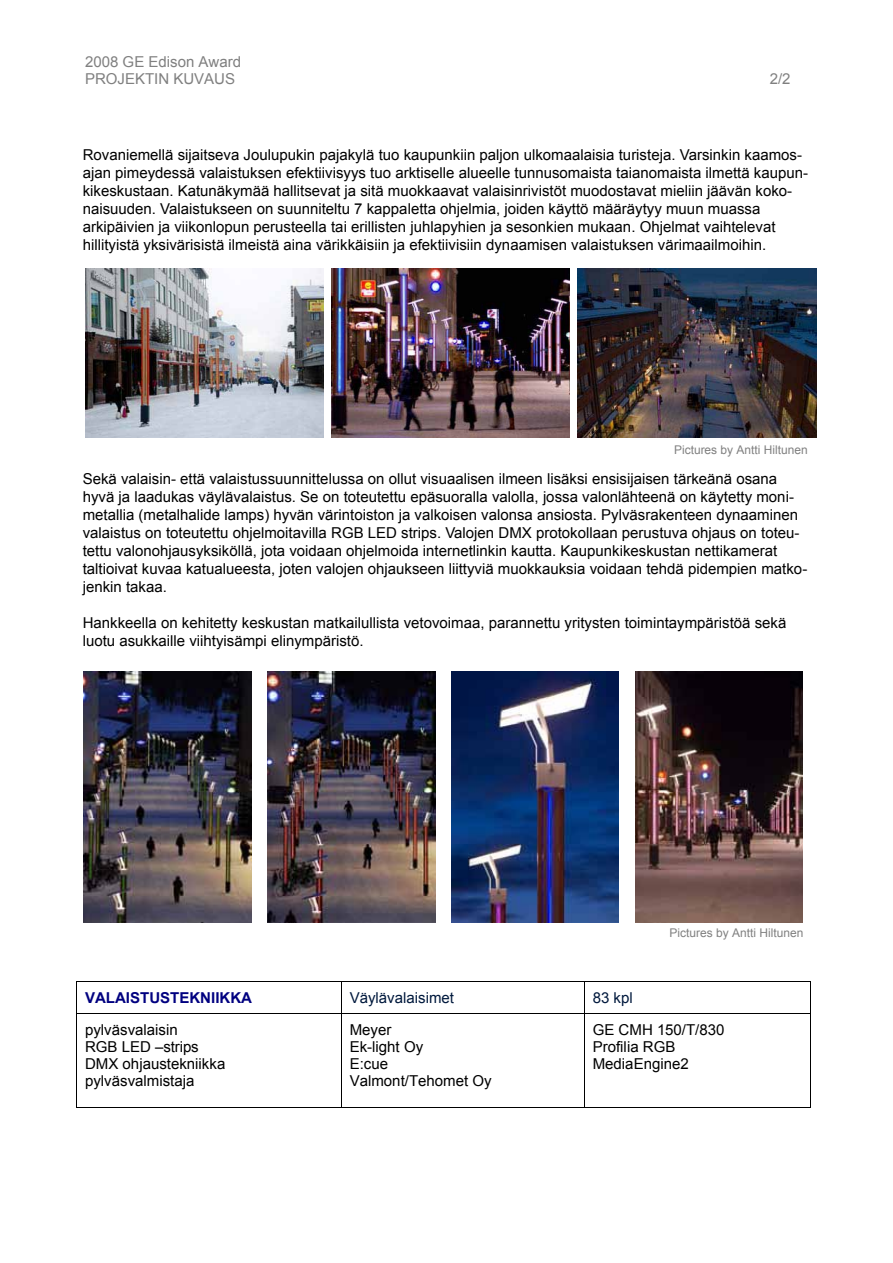
<style>
.page{position:relative;width:893px;height:1263px;background:#fff}
.page>*{position:absolute;margin:0;border:0;box-sizing:border-box;transform-origin:0 0}
.t1{font:15px/18px "Arial";color:#000}
.t2{font:15px/17.2px "Arial";color:#808080}
.t3{font:15px "Arial";color:#01193d}
.t4{font:700 15px "Arial";color:#000080}
.t5{font:12px "Arial";color:#808080}
</style>
<div class="page">
<img style="left:85px;top:268px;width:238px;height:170px">
<img style="left:331px;top:268px;width:239px;height:170px">
<img style="left:578px;top:268px;width:238px;height:170px">
<img style="left:84px;top:671px;width:167px;height:252px">
<img style="left:267px;top:671px;width:168px;height:252px">
<img style="left:451px;top:671px;width:168px;height:252px">
<img style="left:635px;top:671px;width:168px;height:252px">
<hr style="left:77px;top:981px;width:734px;height:1px;background:#000">
<hr style="left:77px;top:982px;width:1px;height:31px;background:#000">
<hr style="left:341px;top:982px;width:1px;height:31px;background:#000">
<hr style="left:584px;top:982px;width:1px;height:31px;background:#000">
<hr style="left:810px;top:982px;width:1px;height:31px;background:#000">
<hr style="left:77px;top:1013px;width:734px;height:1px;background:#000">
<hr style="left:77px;top:1014px;width:1px;height:94px;background:#000">
<hr style="left:77px;top:1107px;width:264px;height:1px;background:#000">
<hr style="left:341px;top:1014px;width:1px;height:94px;background:#000">
<hr style="left:342px;top:1107px;width:242px;height:1px;background:#000">
<hr style="left:584px;top:1014px;width:1px;height:94px;background:#000">
<hr style="left:585px;top:1107px;width:225px;height:1px;background:#000">
<hr style="left:810px;top:1014px;width:1px;height:94px;background:#000">
<p class="t2" style="left:85px;top:53px;width:158px">2008 GE Edison Award<br>PROJEKTIN KUVAUS</p>
<p class="t2" style="left:770px;top:70px;width:22px">2/2</p>
<p class="t1" style="left:83px;top:146px;width:727px">Rovaniemellä sijaitseva Joulupukin pajakylä tuo kaupunkiin paljon ulkomaalaisia turisteja. Varsinkin kaamos&shy;ajan pimeydessä valaistuksen efektiivisyys tuo arktiselle alueelle tunnusomaista taianomaista ilmettä kaupun&shy;kikeskustaan. Katunäkymää hallitsevat ja sitä muokkaavat valaisinrivistöt muodostavat mieliin jäävän koko&shy;naisuuden. Valaistukseen on suunniteltu 7 kappaletta ohjelmia, joiden käyttö määräytyy muun muassa arkipäivien ja viikonlopun perusteella tai erillisten juhlapyhien ja sesonkien mukaan. Ohjelmat vaihtelevat hillityistä yksivärisistä ilmeistä aina värikkäisiin ja efektiivisiin dynaamisen valaistuksen värimaailmoihin.</p>
<p class="t5" style="left:674px;top:443px;width:135px">Pictures by Antti Hiltunen</p>
<p class="t1" style="left:83px;top:470px;width:726px">Sekä valaisin- että valaistussuunnittelussa on ollut visuaalisen ilmeen lisäksi ensisijaisen tärkeänä osana hyvä ja laadukas väylävalaistus. Se on toteutettu epäsuoralla valolla, jossa valonlähteenä on käytetty moni&shy;metallia (metalhalide lamps) hyvän värintoiston ja valkoisen valonsa ansiosta. Pylväsrakenteen dynaaminen valaistus on toteutettu ohjelmoitavilla RGB LED strips. Valojen DMX protokollaan perustuva ohjaus on toteu&shy;tettu valonohjausyksiköllä, jota voidaan ohjelmoida internetlinkin kautta. Kaupunkikeskustan nettikamerat taltioivat kuvaa katualueesta, joten valojen ohjaukseen liittyviä muokkauksia voidaan tehdä pidempien matko&shy;jenkin takaa.</p>
<p class="t1" style="left:83px;top:614px;width:705px">Hankkeella on kehitetty keskustan matkailullista vetovoimaa, parannettu yritysten toimintaympäristöä sekä luotu asukkaille viihtyisämpi elinympäristö.</p>
<p class="t5" style="left:669px;top:926px;width:135px">Pictures by Antti Hiltunen</p>
<p class="t4" style="left:85px;top:989px;width:168px">VALAISTUSTEKNIIKKA</p>
<p class="t3" style="left:350px;top:989px;width:106px">Väylävalaisimet</p>
<p class="t3" style="left:593px;top:989px;width:42px">83 kpl</p>
<p class="t1" style="left:85px;top:1021px;width:142px;line-height:17.2px">pylväsvalaisin<br>RGB LED –strips<br>DMX ohjaustekniikka pylväsvalmistaja</p>
<p class="t1" style="left:350px;top:1021px;width:143px;line-height:17.2px">Meyer<br>Ek-light Oy<br>E:cue<br>Valmont/Tehomet Oy</p>
<p class="t1" style="left:593px;top:1021px;width:133px;line-height:17.2px">GE CMH 150/T/830<br>Profilia RGB<br>MediaEngine2</p>
</div>
